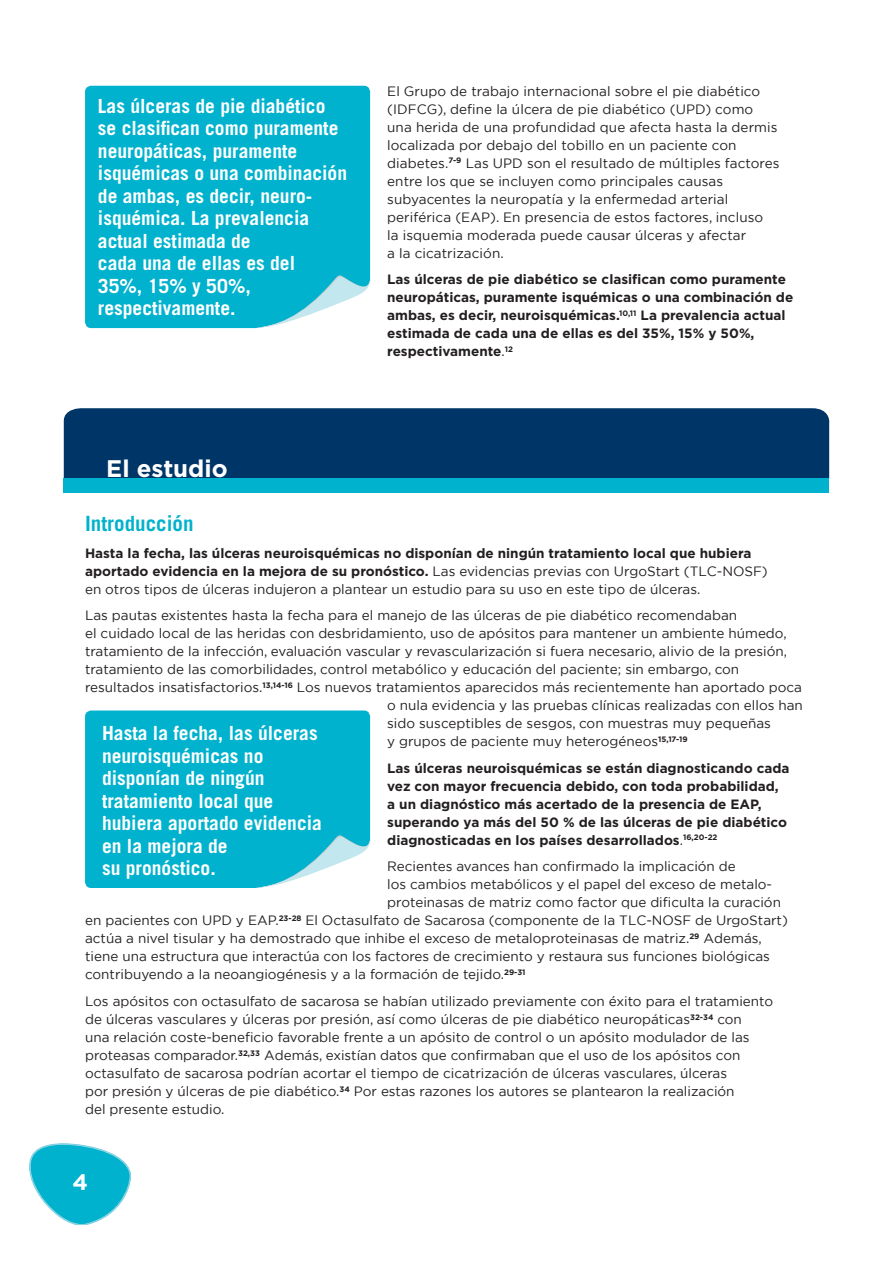
<style>
.page{position:relative;width:893px;height:1263px;background:#fff}
.page>*{position:absolute;margin:0;border:0;box-sizing:border-box;transform-origin:0 0}
.t1{font:700 24px "Gotham";color:#fff}
.t2{font:700 22.5px "Gotham";color:#fff}
.t3{font:700 21px "Trade Gothic";color:#00b2cd}
.t4{font:700 19.5px/22.5px "Trade Gothic";color:#fff}
.t5{font:13.5px/18px "Gotham";color:#231f20}
.t6{font:700 13.5px/18px "Gotham";color:#231f20}
.s1{font-weight:400}
</style>
<div class="page">
<svg style="left:30px;top:1144px;width:101px;height:81px"></svg>
<div style="left:85px;top:86px;width:285px;height:242px;background:#00b2cd"></div>
<svg style="left:255px;top:274px;width:115px;height:54px"></svg>
<div style="left:64px;top:408px;width:765px;height:70px;background:#003667"></div>
<div style="left:64px;top:478px;width:765px;height:15px;background:#00b2cd"></div>
<div style="left:85px;top:710px;width:285px;height:178px;background:#00b2cd"></div>
<svg style="left:255px;top:834px;width:115px;height:54px"></svg>
<p class="t4" style="left:98px;top:94px;width:251px">Las úlceras de pie diabético se clasifican como puramente neuropáticas, puramente isquémicas o una combinación de ambas, es decir, neuro&shy;isquémica. La prevalencia actual estimada de<br>cada una de ellas es del<br>35%, 15% y 50%, respectivamente.</p>
<h1 class="t1" style="left:106px;top:453px;width:123px">El estudio</h1>
<p class="t5" style="left:387px;top:82px;width:394px">El Grupo de trabajo internacional sobre el pie diabético (IDFCG), define la úlcera de pie diabético (UPD) como una herida de una profundidad que afecta hasta la dermis localizada por debajo del tobillo en un paciente con diabetes.<sup>7-9</sup> Las UPD son el resultado de múltiples factores entre los que se incluyen como principales causas subyacentes la neuropatía y la enfermedad arterial periférica (EAP). En presencia de estos factores, incluso<br>la isquemia moderada puede causar úlceras y afectar<br>a la cicatrización.</p>
<p class="t6" style="left:387px;top:270px;width:408px">Las úlceras de pie diabético se clasifican como puramente neuropáticas, puramente isquémicas o una combinación de ambas, es decir, neuroisquémicas.<sup>10,11</sup> La prevalencia actual estimada de cada una de ellas es del 35%, 15% y 50%, respectivamente<span class="s1">.</span><sup>12</sup></p>
<h3 class="t3" style="left:85px;top:511px;width:110px">Introducción</h3>
<p class="t6" style="left:85px;top:544px;width:684px">Hasta la fecha, las úlceras neuroisquémicas no disponían de ningún tratamiento local que hubiera aportado evidencia en la mejora de su pronóstico. <span class="s1">Las evidencias previas con UrgoStart (TLC-NOSF) en otros tipos de úlceras indujeron a plantear un estudio para su uso en este tipo de úlceras.</span></p>
<p class="t5" style="left:85px;top:606px;width:654px">Las pautas existentes hasta la fecha para el manejo de las úlceras de pie diabético recomendaban</p>
<p class="t5" style="left:85px;top:624px;width:703px">el cuidado local de las heridas con desbridamiento, uso de apósitos para mantener un ambiente húmedo,</p>
<p class="t5" style="left:85px;top:642px;width:704px">tratamiento de la infección, evaluación vascular y revascularización si fuera necesario, alivio de la presión,</p>
<p class="t5" style="left:85px;top:660px;width:656px">tratamiento de las comorbilidades, control metabólico y educación del paciente; sin embargo, con</p>
<p class="t5" style="left:85px;top:678px;width:718px">resultados insatisfactorios.<sup>13,14-16</sup> Los nuevos tratamientos aparecidos más recientemente han aportado poca</p>
<p class="t5" style="left:387px;top:696px;width:417px">o nula evidencia y las pruebas clínicas realizadas con ellos han</p>
<p class="t5" style="left:387px;top:714px;width:385px">sido susceptibles de sesgos, con muestras muy pequeñas</p>
<p class="t5" style="left:387px;top:732px;width:302px">y grupos de paciente muy heterogéneos<sup>15,17-19</sup></p>
<p class="t6" style="left:387px;top:759px;width:404px">Las úlceras neuroisquémicas se están diagnosticando cada vez con mayor frecuencia debido, con toda probabilidad, a un diagnóstico más acertado de la presencia de EAP, superando ya más del 50 % de las úlceras de pie diabético diagnosticadas en los países desarrollados<span class="s1">.</span><sup>16,20-22</sup></p>
<p class="t5" style="left:387px;top:857px;width:350px">Recientes avances han confirmado la implicación de</p>
<p class="t5" style="left:387px;top:875px;width:385px">los cambios metabólicos y el papel del exceso de metalo-</p>
<p class="t5" style="left:387px;top:893px;width:395px">proteinasas de matriz como factor que dificulta la curación</p>
<p class="t5" style="left:85px;top:911px;width:704px">en pacientes con UPD y EAP.<sup>23-28</sup> El Octasulfato de Sacarosa (componente de la TLC-NOSF de UrgoStart)</p>
<p class="t5" style="left:85px;top:929px;width:678px">actúa a nivel tisular y ha demostrado que inhibe el exceso de metaloproteinasas de matriz.<sup>29</sup> Además,</p>
<p class="t5" style="left:85px;top:947px;width:686px">tiene una estructura que interactúa con los factores de crecimiento y restaura sus funciones biológicas</p>
<p class="t5" style="left:85px;top:965px;width:442px">contribuyendo a la neoangiogénesis y a la formación de tejido.<sup>29-31</sup></p>
<p class="t5" style="left:85px;top:992px;width:690px">Los apósitos con octasulfato de sacarosa se habían utilizado previamente con éxito para el tratamiento de úlceras vasculares y úlceras por presión, así como úlceras de pie diabético neuropáticas<sup>32-34</sup> con<br>una relación coste-beneficio favorable frente a un apósito de control o un apósito modulador de las proteasas comparador.<sup>32,33</sup> Además, existían datos que confirmaban que el uso de los apósitos con octasulfato de sacarosa podrían acortar el tiempo de cicatrización de úlceras vasculares, úlceras<br>por presión y úlceras de pie diabético.<sup>34</sup> Por estas razones los autores se plantearon la realización<br>del presente estudio.</p>
<h3 class="t4" style="left:102px;top:722px;width:221px">Hasta la fecha, las úlceras neuroisquémicas no disponían de ningún tratamiento local que hubiera aportado evidencia en la mejora de<br>su pronóstico.</h3>
<h2 class="t2" style="left:72px;top:1167px;width:17px">4</h2>
</div>
